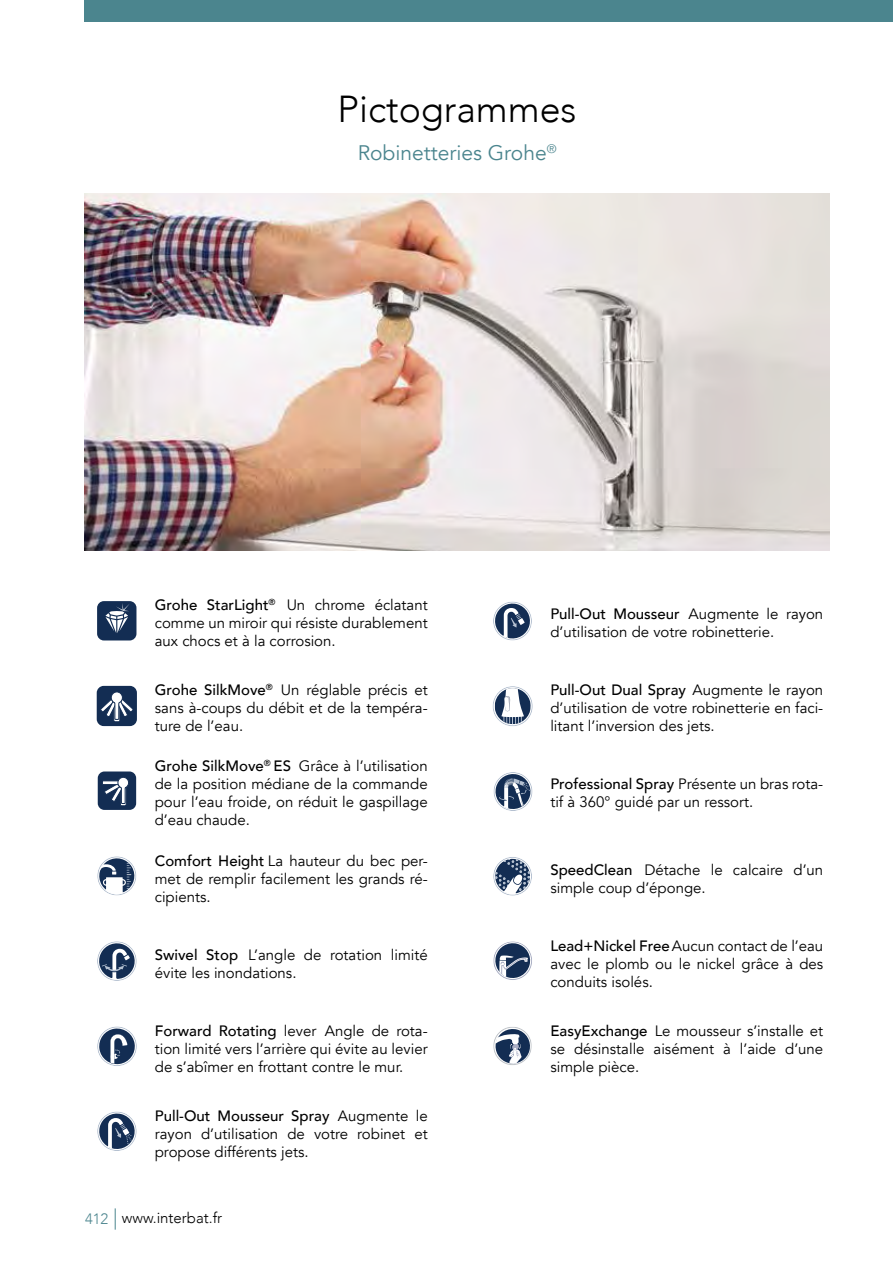
<style>
.page{position:relative;width:893px;height:1263px;background:#fff}
.page>*{position:absolute;margin:0;border:0;box-sizing:border-box;transform-origin:0 0}
.t1{font:300 37.5px "Avenir";color:#000}
.t2{font:21px "Avenir";color:#4b858e}
.t3{font:15px/18px "Avenir";color:#000;text-align:justify}
.t4{font:300 15px "Avenir";color:#000}
.s1{font-weight:500}
.s2{color:#4b858e}
</style>
<div class="page">
<svg style="left:115px;top:1208px;width:1px;height:22px"></svg>
<div style="left:85px;top:0;width:808px;height:21px;background:#4b858e"></div>
<div style="left:97px;top:601px;width:39px;height:39px;background:#132d53;border-radius:7px"></div>
<svg style="left:105px;top:603px;width:24px;height:30px"></svg>
<div style="left:97px;top:686px;width:40px;height:40px;background:#132d53;border-radius:7px"></div>
<svg style="left:101px;top:692px;width:32px;height:30px"></svg>
<div style="left:98px;top:771px;width:38px;height:39px;background:#132d53;border-radius:7px"></div>
<svg style="left:102px;top:777px;width:27px;height:29px"></svg>
<svg style="left:97px;top:856px;width:39px;height:39px"></svg>
<svg style="left:97px;top:941px;width:40px;height:40px"></svg>
<div style="left:98px;top:1027px;width:38px;height:39px;border:1px solid #b4c0d0;border-radius:50%"></div>
<svg style="left:98px;top:1027px;width:38px;height:38px"></svg>
<svg style="left:97px;top:1112px;width:39px;height:39px"></svg>
<svg style="left:493px;top:602px;width:39px;height:38px"></svg>
<div style="left:493px;top:687px;width:39px;height:39px;border:1px solid #b4c0d0;border-radius:50%"></div>
<svg style="left:495px;top:688px;width:36px;height:36px"></svg>
<svg style="left:494px;top:772px;width:38px;height:39px"></svg>
<svg style="left:493px;top:857px;width:39px;height:38px"></svg>
<svg style="left:493px;top:941px;width:39px;height:39px"></svg>
<svg style="left:493px;top:1027px;width:39px;height:38px"></svg>
<img style="left:85px;top:193px;width:744px;height:358px">
<h1 class="t1" style="left:338px;top:87px;width:240px">Pictogrammes</h1>
<h2 class="t2" style="left:358px;top:141px;width:200px">Robinetteries Grohe<sup>®</sup></h2>
<p class="t3" style="left:155px;top:596px;width:274px"><span class="s1">Grohe StarLight</span><sup>®</sup> Un chrome éclatant comme un miroir qui résiste durablement aux chocs et à la corrosion.</p>
<p class="t3" style="left:155px;top:681px;width:274px"><span class="s1">Grohe SilkMove</span><sup>®</sup> Un réglable précis et sans à-coups du débit et de la tempéra&shy;ture de l’eau.</p>
<p class="t3" style="left:155px;top:757px;width:274px"><span class="s1">Grohe SilkMove</span><sup>®</sup> <span class="s1">ES</span> Grâce à l’utilisation de la position médiane de la commande pour l’eau froide, on réduit le gaspillage d’eau chaude.</p>
<p class="t3" style="left:155px;top:852px;width:274px"><span class="s1">Comfort Height</span> La hauteur du bec per&shy;met de remplir facilement les grands ré&shy;cipients.</p>
<p class="t3" style="left:155px;top:946px;width:274px"><span class="s1">Swivel Stop</span> L’angle de rotation limité évite les inondations.</p>
<p class="t3" style="left:155px;top:1022px;width:274px"><span class="s1">Forward Rotating</span> lever Angle de rota&shy;tion limité vers l’arrière qui évite au levier de s’abîmer en frottant contre le mur.</p>
<p class="t3" style="left:155px;top:1107px;width:274px"><span class="s1">Pull-Out Mousseur Spray</span> Augmente le rayon d’utilisation de votre robinet et propose différents jets.</p>
<p class="t4" style="left:85px;top:1209px;width:139px"><span class="s2">412</span> www.interbat.fr</p>
<p class="t3" style="left:550px;top:605px;width:274px"><span class="s1">Pull-Out Mousseur</span> Augmente le rayon d’utilisation de votre robinetterie.</p>
<p class="t3" style="left:550px;top:681px;width:274px"><span class="s1">Pull-Out Dual Spray</span> Augmente le rayon d’utilisation de votre robinetterie en faci&shy;litant l’inversion des jets.</p>
<p class="t3" style="left:550px;top:775px;width:274px"><span class="s1">Professional Spray</span> Présente un bras rota&shy;tif à 360° guidé par un ressort.</p>
<p class="t3" style="left:550px;top:861px;width:274px"><span class="s1">SpeedClean</span> Détache le calcaire d’un simple coup d’éponge.</p>
<p class="t3" style="left:550px;top:937px;width:274px"><span class="s1">Lead+Nickel Free</span>Aucun contact de l’eau avec le plomb ou le nickel grâce à des conduits isolés.</p>
<p class="t3" style="left:550px;top:1022px;width:274px"><span class="s1">EasyExchange</span> Le mousseur s’installe et se désinstalle aisément à l’aide d’une simple pièce.</p>
</div>
